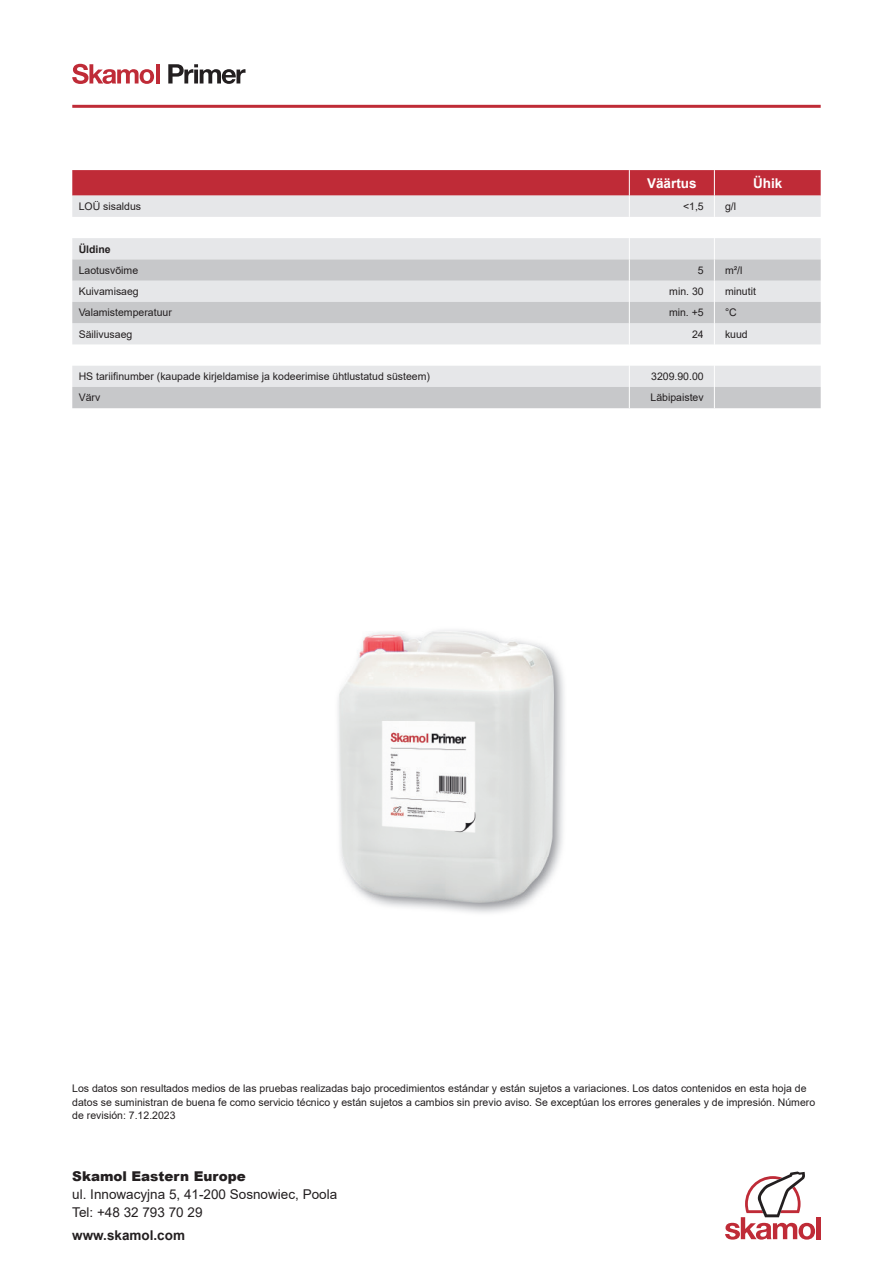
<style>
.page{position:relative;width:893px;height:1263px;background:#fff}
.page>*{position:absolute;margin:0;border:0;box-sizing:border-box;transform-origin:0 0}
.t1{font:13.5px/18px "Arial";color:#231f20}
.t2{font:900 13.5px "Arial";color:#231f20}
.t3{font:700 13.5px "Arial";color:#231f20}
.t4{font:700 13.5px "Arial";color:#fff}
.t5{font:10.5px/13.5px "Arial";color:#231f20}
.t6{font:700 10.5px "Arial";color:#231f20}
</style>
<div class="page">
<svg style="left:72px;top:64px;width:82px;height:20px"></svg>
<hr style="left:157px;top:64px;width:3px;height:19px;background:#bf2b37">
<svg style="left:168px;top:64px;width:77px;height:20px"></svg>
<img style="left:338px;top:630px;width:226px;height:283px">
<img style="left:340px;top:631px;width:213px;height:272px">
<hr style="left:72px;top:105px;width:749px;height:3px;background:#bf2b37">
<div style="left:816px;top:1217px;width:5px;height:22px;background:#bf2b37"></div>
<svg style="left:725px;top:1171px;width:90px;height:68px"></svg>
<svg style="left:72px;top:170px;width:749px;height:238px"></svg>
<p class="t4" style="left:647px;top:173px;width:51px">Väärtus</p>
<p class="t4" style="left:753px;top:173px;width:31px">Ühik</p>
<p class="t5" style="left:79px;top:200px;width:64px">LOÜ sisaldus</p>
<p class="t5" style="left:683px;top:200px;width:22px">&lt;1,5</p>
<p class="t5" style="left:725px;top:200px;width:13px">g/l</p>
<p class="t6" style="left:79px;top:241px;width:34px">Üldine</p>
<p class="t5" style="left:79px;top:263px;width:61px">Laotusvõime</p>
<p class="t5" style="left:698px;top:263px;width:7px">5</p>
<p class="t5" style="left:725px;top:263px;width:19px">m²/l</p>
<p class="t5" style="left:79px;top:285px;width:62px">Kuivamisaeg</p>
<p class="t5" style="left:669px;top:285px;width:36px">min. 30</p>
<p class="t5" style="left:725px;top:285px;width:32px">minutit</p>
<p class="t5" style="left:79px;top:306px;width:95px">Valamistemperatuur</p>
<p class="t5" style="left:669px;top:306px;width:36px">min. +5</p>
<p class="t5" style="left:725px;top:306px;width:13px">°C</p>
<p class="t5" style="left:79px;top:327px;width:55px">Säilivusaeg</p>
<p class="t5" style="left:692px;top:327px;width:13px">24</p>
<p class="t5" style="left:725px;top:327px;width:24px">kuud</p>
<p class="t5" style="left:79px;top:370px;width:353px">HS tariifinumber (kaupade kirjeldamise ja kodeerimise ühtlustatud süsteem)</p>
<p class="t5" style="left:651px;top:370px;width:54px">3209.90.00</p>
<p class="t5" style="left:79px;top:391px;width:23px">Värv</p>
<p class="t5" style="left:651px;top:391px;width:55px">Läbipaistev</p>
<p class="t5" style="left:72px;top:1081px;width:744px">Los datos son resultados medios de las pruebas realizadas bajo procedimientos estándar y están sujetos a variaciones. Los datos contenidos en esta hoja de datos se suministran de buena fe como servicio técnico y están sujetos a cambios sin previo aviso. Se exceptúan los errores generales y de impresión. Número de revisión: 7.12.2023</p>
<p class="t2" style="left:72px;top:1166px;width:175px">Skamol Eastern Europe</p>
<p class="t1" style="left:72px;top:1185px;width:266px">ul. Innowacyjna 5, 41-200 Sosnowiec, Poola<br>Tel: +48 32 793 70 29</p>
<p class="t3" style="left:72px;top:1225px;width:114px">www.skamol.com</p>
</div>
